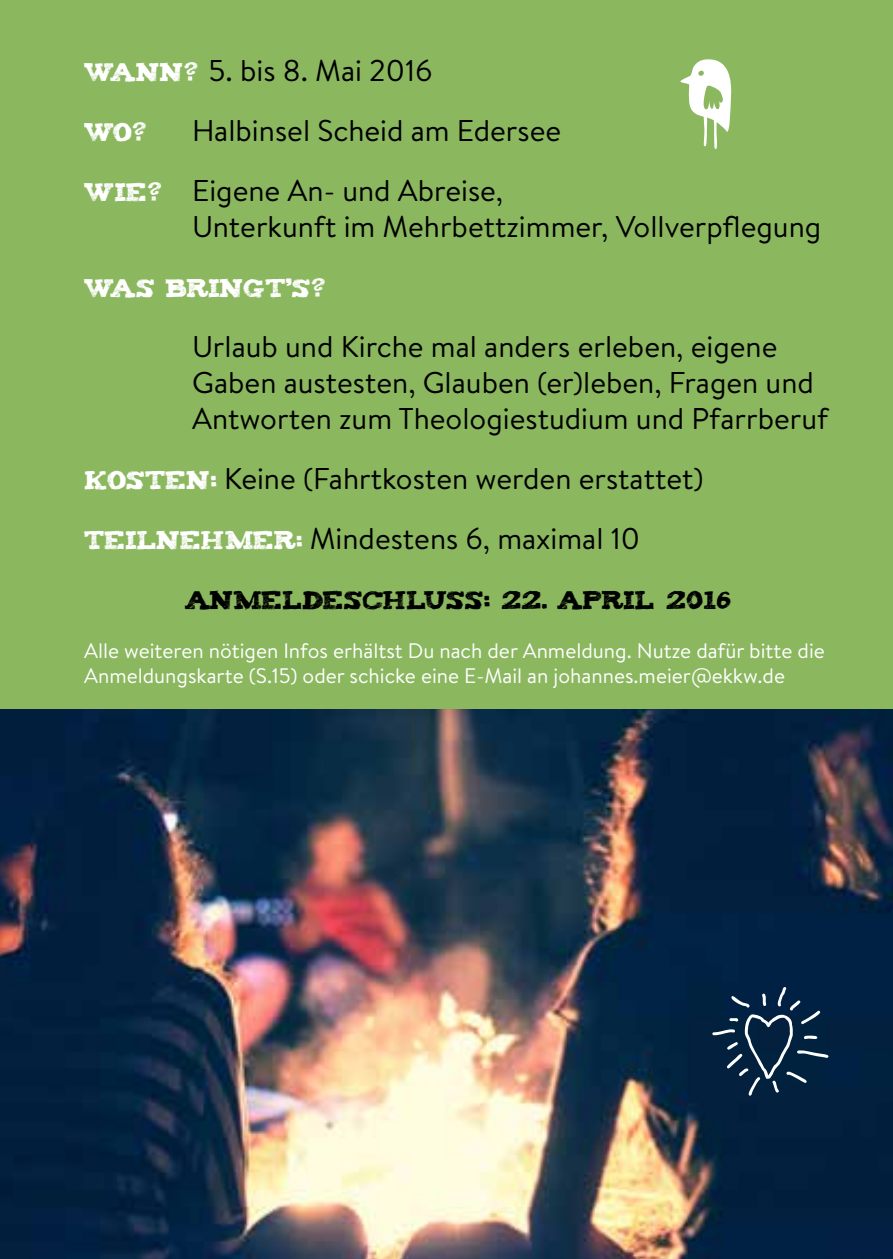
<style>
.page{position:relative;width:893px;height:1259px;background:#fff}
.page>*{position:absolute;margin:0;border:0;box-sizing:border-box;transform-origin:0 0}
.t1{font:90px "Sheldon Pictures";color:#fff}
.t2{font:30px/60px "Brandon Text";color:#000}
.t3{font:21px/25.2px "Brandon Text";color:#fff}
.t4{font:21px "Tiza";color:#000}
.t5{font:21px "Tiza";color:#fff}
.s1{font-family:"Tiza";font-size:21px;color:#fff}
</style>
<div class="page">
<div style="left:0;top:0;width:893px;height:798px;background:#8bb75f"></div>
<img style="left:0;top:709px;width:893px;height:550px">
<div style="left:712px;top:987px;width:116px;height:108px;background:#00213e"></div>
<p class="t2" style="left:84px;top:39px;width:350px"><span class="s1">WANN?</span> 5. bis 8. Mai 2016</p>
<h1 class="t1" style="left:661px;top:59px;width:91px">Y</h1>
<p class="t2" style="left:84px;top:99px;width:479px;text-indent:108px">Halbinsel Scheid am Edersee<br><span class="s1">WIE?</span> Eigene An- und Abreise,</p>
<p class="t2" style="left:192px;top:195px;width:631px">Unterkunft im Mehrbettzimmer, Vollverpflegung</p>
<p class="t5" style="left:84px;top:281px;width:243px">WAS BRINGT’S?</p>
<p class="t2" style="left:192px;top:327px;width:638px;line-height:36px">Urlaub und Kirche mal anders erleben, eigene<br>Gaben austesten, Glauben (er)leben, Fragen und<br>Antworten zum Theologiestudium und Pfarrberuf</p>
<p class="t2" style="left:84px;top:447px;width:621px"><span class="s1">KOSTEN:</span> Keine (Fahrtkosten werden erstattet)<br><span class="s1">TEILNEHMER:</span> Mindestens 6, maximal 10</p>
<p class="t4" style="left:185px;top:593px;width:547px">ANMELDESCHLUSS: 22. APRIL 2016</p>
<p class="t3" style="left:84px;top:637px;width:742px">Alle weiteren nötigen Infos erhältst Du nach der Anmeldung. Nutze dafür bitte die<br>Anmeldungskarte (S.15) oder schicke eine E-Mail an johannes.meier@ekkw.de</p>
<p class="t5" style="left:84px;top:125px;width:64px">WO?</p>
</div>
